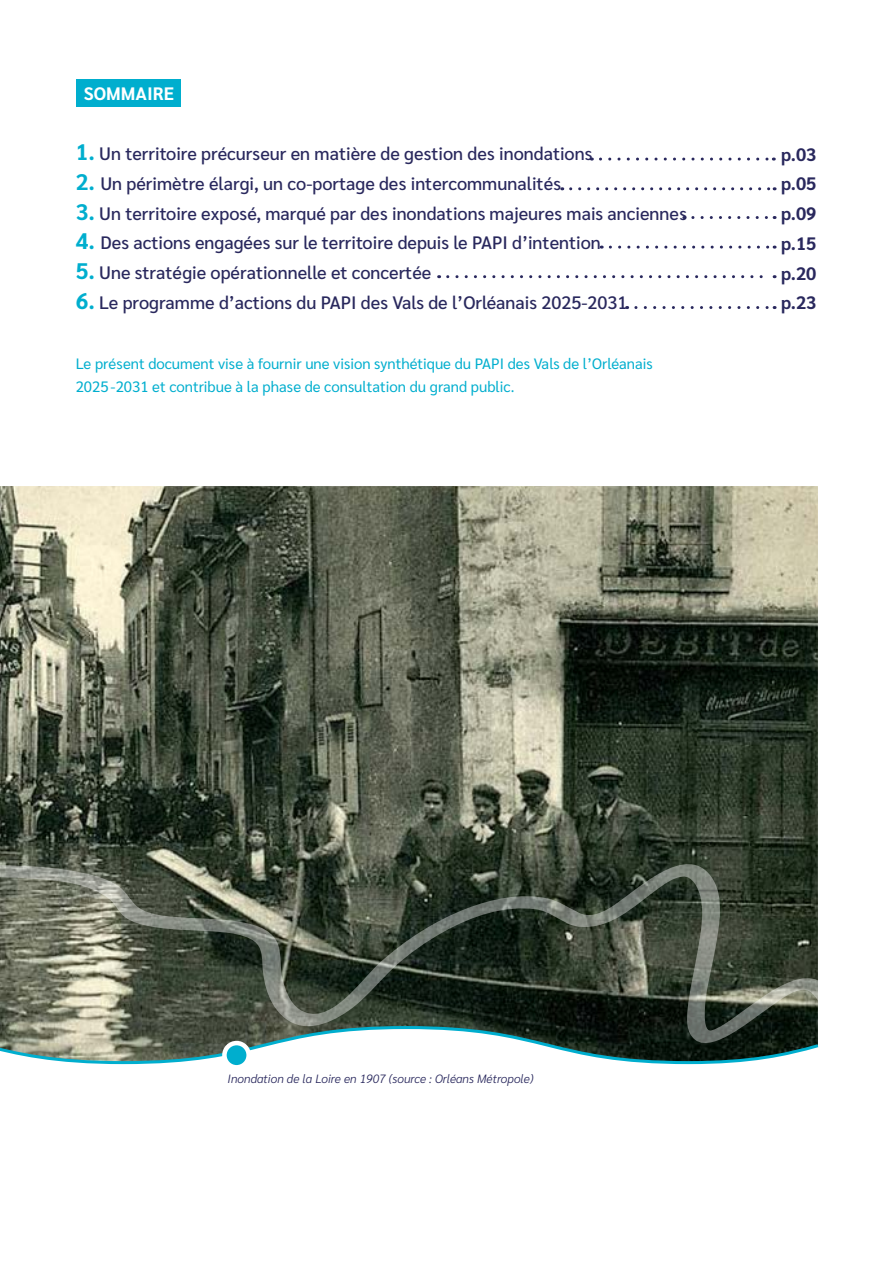
<style>
.page{position:relative;width:893px;height:1263px;background:#fff}
.page>*{position:absolute;margin:0;border:0;box-sizing:border-box;transform-origin:0 0}
.t1{font:500 18px "Sarabun";color:#29285d}
.t2{font:700 18px/29.7px "Sarabun";color:#29285d;text-align:justify}
.t3{font:700 18px "Sarabun";color:#fff}
.t4{font:15px/22.5px "Sarabun";color:#00aece}
.t5{font:italic 300 12px "Sarabun";color:#29285d}
.s1{font-weight:700;font-size:22.5px;color:#00aece}
</style>
<div class="page">
<img style="left:0;top:486px;width:818px;height:366px">
<svg style="left:0;top:852px;width:818px;height:172px;background:#495243"></svg>
<svg style="left:0;top:1024px;width:819px;height:41px"></svg>
<svg style="left:224px;top:1043px;width:25px;height:24px"></svg>
<div style="left:222px;top:1041px;width:29px;height:28px;border:4px solid #fff;border-radius:50%"></div>
<div style="left:77px;top:80px;width:104px;height:27px;background:#00aece"></div>
<svg style="left:600px;top:158px;width:174px;height:3px"></svg>
<svg style="left:571px;top:187px;width:204px;height:3px"></svg>
<svg style="left:693px;top:216px;width:82px;height:3px"></svg>
<svg style="left:610px;top:246px;width:165px;height:3px"></svg>
<svg style="left:448px;top:275px;width:327px;height:3px"></svg>
<svg style="left:636px;top:306px;width:139px;height:3px"></svg>
<p class="t3" style="left:84px;top:83px;width:92px">SOMMAIRE</p>
<p class="t1" style="left:76px;top:143px;width:518px"><span class="s1">1.</span> Un territoire précurseur en matière de gestion des inondations</p>
<p class="t1" style="left:76px;top:173px;width:487px"><span class="s1">2.</span> Un périmètre élargi, un co-portage des intercommunalités</p>
<p class="t1" style="left:76px;top:203px;width:613px"><span class="s1">3.</span> Un territoire exposé, marqué par des inondations majeures mais anciennes</p>
<p class="t1" style="left:76px;top:233px;width:527px"><span class="s1">4.</span> Des actions engagées sur le territoire depuis le PAPI d’intention</p>
<p class="t1" style="left:76px;top:262px;width:357px"><span class="s1">5.</span> Une stratégie opérationnelle et concertée</p>
<p class="t1" style="left:76px;top:292px;width:553px"><span class="s1">6.</span> Le programme d’actions du PAPI des Vals de l’Orléanais 2025-2031</p>
<p class="t4" style="left:76px;top:353px;width:578px">Le présent document vise à fournir une vision synthétique du PAPI des Vals de l’Orléanais<br>2025-2031 et contribue à la phase de consultation du grand public.</p>
<p class="t2" style="left:781px;top:139px;width:37px">p.03 p.05 p.09 p.15 p.20 p.23</p>
<p class="t5" style="left:228px;top:1072px;width:307px">Inondation de la Loire en 1907 (source : Orléans Métropole)</p>
</div>
